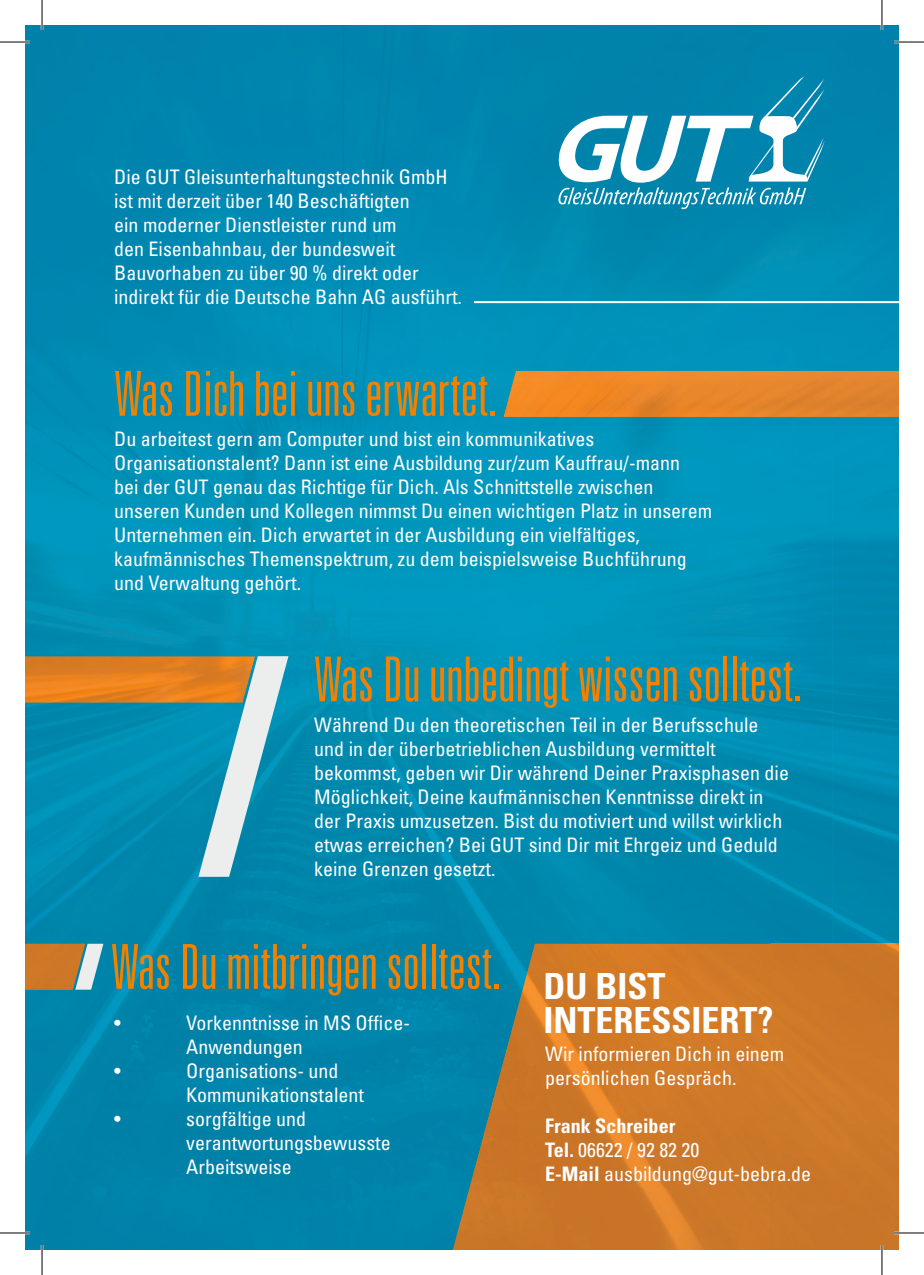
<style>
.page{position:relative;width:924px;height:1275px;background:#fff}
.page>*{position:absolute;margin:0;border:0;box-sizing:border-box;transform-origin:0 0}
.t1{font:300 ultra-condensed 62px "Univers 49";color:#f28100}
.t2{font:700 condensed 36px/34px "Univers";color:#fff}
.t3{font:condensed 20px/24px "Univers";color:#fff}
.s1{font-weight:700}
</style>
<div class="page">
<img style="left:25px;top:25px;width:806px;height:816px">
<img style="left:831px;top:25px;width:67px;height:918px">
<div style="left:25px;top:841px;width:537px;height:204px;background:#0084aa"></div>
<div style="left:562px;top:841px;width:269px;height:102px;background:#0085ab"></div>
<div style="left:25px;top:1045px;width:427px;height:205px;background:#0082a9"></div>
<img style="left:516px;top:943px;width:382px;height:307px">
<img style="left:452px;top:1011px;width:64px;height:239px">
<img style="left:503px;top:371px;width:395px;height:46px">
<svg style="left:557px;top:76px;width:267px;height:133px"></svg>
<hr style="left:473px;top:301px;width:425px;height:2px;background:#fff">
<svg style="left:25px;top:656px;width:263px;height:221px;background:#44949e"></svg>
<svg style="left:25px;top:943px;width:78px;height:46px;background:#bb905d"></svg>
<hr style="left:0;top:41px;width:30px;height:2px;background:#fff">
<hr style="left:893px;top:41px;width:30px;height:2px;background:#fff">
<hr style="left:0;top:1231px;width:30px;height:3px;background:#fff">
<hr style="left:893px;top:1231px;width:30px;height:3px;background:#fff">
<hr style="left:41px;top:0;width:2px;height:30px;background:#fff">
<hr style="left:41px;top:1245px;width:2px;height:30px;background:#fff">
<hr style="left:880px;top:0;width:2px;height:30px;background:#fff">
<hr style="left:880px;top:1245px;width:2px;height:30px;background:#fff">
<hr style="left:0;top:42px;width:30px;height:1px;background:#000">
<hr style="left:893px;top:42px;width:30px;height:1px;background:#000">
<hr style="left:0;top:1232px;width:30px;height:1px;background:#000">
<hr style="left:893px;top:1232px;width:30px;height:1px;background:#000">
<hr style="left:42px;top:0;width:1px;height:30px;background:#000">
<hr style="left:42px;top:1245px;width:1px;height:30px;background:#000">
<hr style="left:881px;top:0;width:1px;height:30px;background:#000">
<hr style="left:881px;top:1245px;width:1px;height:30px;background:#000">
<p class="t3" style="left:114px;top:164px;width:349px">Die GUT Gleisunterhaltungstechnik GmbH ist mit derzeit über 140 Beschäftigten<br>ein moderner Dienstleister rund um<br>den Eisenbahnbau, der bundesweit Bauvorhaben zu über 90 % direkt oder indirekt für die Deutsche Bahn AG ausführt.</p>
<h1 class="t1" style="left:114px;top:361px;width:384px">Was Dich bei uns erwartet.</h1>
<p class="t3" style="left:114px;top:426px;width:599px">Du arbeitest gern am Computer und bist ein kommunikatives Organisationstalent? Dann ist eine Ausbildung zur/zum Kauffrau/-mann<br>bei der GUT genau das Richtige für Dich. Als Schnittstelle zwischen unseren Kunden und Kollegen nimmst Du einen wichtigen Platz in unserem Unternehmen ein. Dich erwartet in der Ausbildung ein vielfältiges, kaufmännisches Themenspektrum, zu dem beispielsweise Buchführung und Verwaltung gehört.</p>
<h1 class="t1" style="left:314px;top:647px;width:489px">Was Du unbedingt wissen solltest.</h1>
<p class="t3" style="left:314px;top:712px;width:476px">Während Du den theoretischen Teil in der Berufsschule und in der überbetrieblichen Ausbildung vermittelt bekommst, geben wir Dir während Deiner Praxisphasen die Möglichkeit, Deine kaufmännischen Kenntnisse direkt in der Praxis umzusetzen. Bist du motiviert und willst wirklich etwas erreichen? Bei GUT sind Dir mit Ehrgeiz und Geduld keine Grenzen gesetzt.</p>
<h1 class="t1" style="left:111px;top:934px;width:391px">Was Du mitbringen solltest.</h1>
<p class="t3" style="left:114px;top:1010px;width:8px">•</p>
<p class="t3" style="left:186px;top:1010px;width:225px">Vorkenntnisse in MS Office-<br>Anwendungen</p>
<p class="t3" style="left:114px;top:1058px;width:8px">•</p>
<p class="t3" style="left:186px;top:1058px;width:179px">Organisations- und<br>Kommunikationstalent</p>
<p class="t3" style="left:114px;top:1106px;width:8px">•</p>
<p class="t3" style="left:186px;top:1106px;width:206px">sorgfältige und verantwortungsbewusste<br>Arbeitsweise</p>
<h2 class="t2" style="left:543px;top:969px;width:232px">DU BIST<br>INTERESSIERT?</h2>
<p class="t3" style="left:545px;top:1041px;width:240px">Wir informieren Dich in einem persönlichen Gespräch.</p>
<p class="t3" style="left:545px;top:1113px;width:267px"><span class="s1">Frank Schreiber<br>Tel.</span> 06622 / 92 82 20<br><span class="s1">E-Mail</span> ausbildung@gut-bebra.de</p>
</div>
